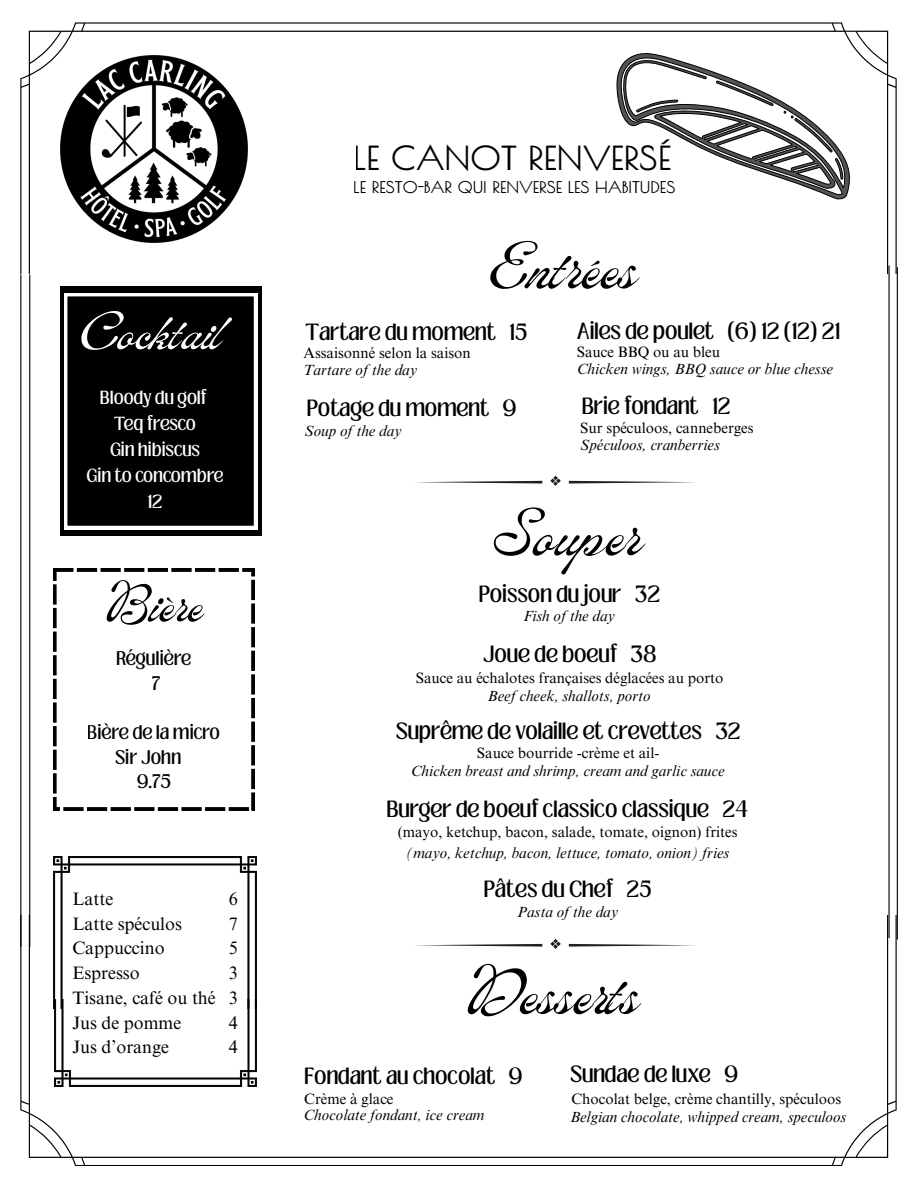
<style>
.page{position:relative;width:918px;height:1188px;background:#fff}
.page>*{position:absolute;margin:0;border:0;box-sizing:border-box;transform-origin:0 0}
.t1{font:63.75px "ED Lavonia";color:#000}
.t2{font:63px "ED Lavonia";color:#000}
.t3{font:51.9px "ED Lavonia";color:#fff}
.t4{font:51.9px "ED Lavonia";color:#000}
.t5{font:700 32.55px "Poiret One";color:#000}
.t6{font:18px "Loubag";color:#000}
.t7{font:18px/24.8px "Times NRMT Pro";color:#000}
.t8{font:700 15.9px "Poiret One";color:#000}
.t9{font:15.15px/24.6px "Loubag";color:#000;text-align:center}
.t10{font:italic 15px "Times NRMT Pro";color:#000}
.t11{font:15px "Times NRMT Pro";color:#000}
.t12{font:14.55px "Loubag";color:#fff}
</style>
<div class="page">
<svg style="left:20px;top:22px;width:877px;height:251px"></svg>
<svg style="left:617px;top:52px;width:233px;height:147px"></svg>
<svg style="left:20px;top:915px;width:877px;height:251px"></svg>
<hr style="left:29px;top:275px;width:1px;height:672px;background:#000">
<hr style="left:20px;top:275px;width:1px;height:672px;background:#000">
<hr style="left:888px;top:266px;width:2px;height:672px;background:#000">
<hr style="left:897px;top:267px;width:1px;height:673px;background:#000">
<img style="left:60px;top:54px;width:189px;height:189px">
<img style="left:54px;top:857px;width:202px;height:143px">
<img style="left:54px;top:1000px;width:203px;height:86px">
<div style="left:60px;top:286px;width:202px;height:250px;background:#000"></div>
<svg style="left:53px;top:569px;width:202px;height:241px"></svg>
<svg style="left:64px;top:293px;width:193px;height:236px"></svg>
<svg style="left:415px;top:481px;width:127px;height:3px"></svg>
<svg style="left:569px;top:481px;width:127px;height:3px"></svg>
<svg style="left:550px;top:476px;width:11px;height:10px"></svg>
<svg style="left:413px;top:944px;width:129px;height:3px"></svg>
<svg style="left:569px;top:944px;width:129px;height:3px"></svg>
<svg style="left:550px;top:939px;width:11px;height:10px"></svg>
<h3 class="t3" style="left:84px;top:307px;width:141px">Cocktail</h3>
<p class="t12" style="left:100px;top:386px;width:107px">Bloody du golf</p>
<p class="t12" style="left:114px;top:412px;width:83px">Teq fresco</p>
<p class="t12" style="left:110px;top:438px;width:91px">Gin hibiscus</p>
<p class="t12" style="left:87px;top:464px;width:138px">Gin to concombre</p>
<p class="t12" style="left:148px;top:490px;width:16px">12</p>
<h3 class="t4" style="left:107px;top:580px;width:98px">Bière</h3>
<p class="t9" style="left:117px;top:647px;width:76px">Régulière<br>7</p>
<p class="t9" style="left:88px;top:721px;width:134px">Bière de la micro</p>
<p class="t9" style="left:115px;top:745px;width:68px">Sir John</p>
<p class="t9" style="left:137px;top:770px;width:36px">9.75</p>
<h4 class="t7" style="left:72px;top:889px;width:145px">Latte<br>Latte spéculos<br>Cappuccino<br>Espresso<br>Tisane, café ou thé<br>Jus de pomme<br>Jus d’orange</h4>
<h4 class="t7" style="left:229px;top:889px;width:10px;text-align:justify">6<br>7<br>5<br>3<br>3<br>4<br>4</h4>
<h3 class="t5" style="left:354px;top:139px;width:319px">LE CANOT RENVERSÉ</h3>
<p class="t8" style="left:354px;top:177px;width:323px">LE RESTO-BAR QUI RENVERSE LES HABITUDES</p>
<h1 class="t1" style="left:490px;top:237px;width:148px">Entrées</h1>
<h4 class="t6" style="left:305px;top:318px;width:223px">Tartare du moment 15</h4>
<p class="t11" style="left:303px;top:347px;width:169px">Assaisonné selon la saison</p>
<p class="t10" style="left:303px;top:364px;width:115px">Tartare of the day</p>
<h4 class="t6" style="left:307px;top:393px;width:212px">Potage du moment 9</h4>
<p class="t10" style="left:305px;top:425px;width:99px">Soup of the day</p>
<h4 class="t6" style="left:577px;top:317px;width:265px">Ailes de poulet (6) 12 (12) 21</h4>
<p class="t11" style="left:577px;top:346px;width:145px">Sauce BBQ ou au bleu</p>
<p class="t10" style="left:577px;top:363px;width:258px">Chicken wings, BBQ sauce or blue chesse</p>
<h4 class="t6" style="left:582px;top:392px;width:150px">Brie fondant 12</h4>
<p class="t11" style="left:580px;top:422px;width:175px">Sur spéculoos, canneberges</p>
<p class="t10" style="left:580px;top:439px;width:141px">Spéculoos, cranberries</p>
<h1 class="t1" style="left:494px;top:504px;width:148px">Souper</h1>
<h4 class="t6" style="left:478px;top:580px;width:183px">Poisson du jour 32</h4>
<p class="t10" style="left:523px;top:611px;width:93px">Fish of the day</p>
<h4 class="t6" style="left:483px;top:639px;width:175px">Joue de boeuf 38</h4>
<p class="t11" style="left:416px;top:672px;width:309px">Sauce au échalotes françaises déglacées au porto</p>
<p class="t10" style="left:488px;top:690px;width:165px">Beef cheek, shallots, porto</p>
<h4 class="t6" style="left:396px;top:716px;width:346px">Suprême de volaille et crevettes 32</h4>
<p class="t11" style="left:477px;top:747px;width:184px">Sauce bourride -crème et ail-</p>
<p class="t10" style="left:411px;top:765px;width:315px">Chicken breast and shrimp, cream and garlic sauce</p>
<h4 class="t6" style="left:387px;top:795px;width:363px">Burger de boeuf classico classique 24</h4>
<p class="t10" style="left:406px;top:848px;width:325px">(mayo, ketchup, bacon, lettuce, tomato, onion) fries</p>
<p class="t11" style="left:398px;top:826px;width:341px">(mayo, ketchup, bacon, salade, tomate, oignon) frites</p>
<h4 class="t6" style="left:484px;top:875px;width:170px">Pâtes du Chef 25</h4>
<p class="t10" style="left:517px;top:906px;width:103px">Pasta of the day</p>
<h1 class="t2" style="left:473px;top:963px;width:168px">Desserts</h1>
<h4 class="t6" style="left:304px;top:1062px;width:220px">Fondant au chocolat 9</h4>
<p class="t11" style="left:304px;top:1094px;width:91px">Crème à glace</p>
<p class="t10" style="left:303px;top:1110px;width:182px">Chocolate fondant, ice cream</p>
<h4 class="t6" style="left:570px;top:1060px;width:170px">Sundae de luxe 9</h4>
<p class="t11" style="left:571px;top:1093px;width:271px">Chocolat belge, crème chantilly, spéculoos</p>
<p class="t10" style="left:570px;top:1111px;width:278px">Belgian chocolate, whipped cream, speculoos</p>
</div>
